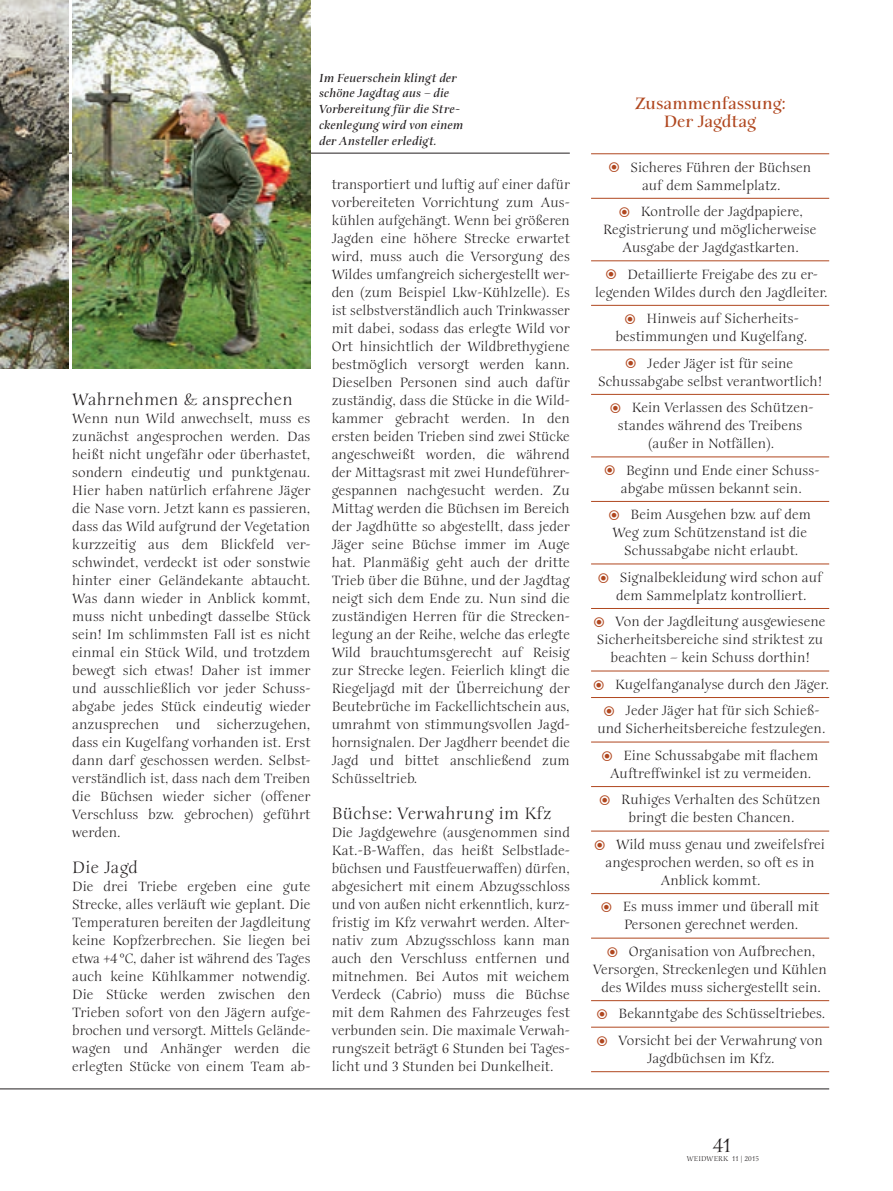
<style>
.page{position:relative;width:893px;height:1191px;background:#fff}
.page>*{position:absolute;margin:0;border:0;box-sizing:border-box;transform-origin:0 0}
.t1{font:21px "Anima ITC Std";color:#231f20}
.t2{font:18px "Anima ITC Std";letter-spacing:.02em;color:#231f20}
.t3{font:700 18px/18px "Anima ITC Std";color:#b0471f;text-align:center}
.t4{font:14.7px/18px "Anima ITC Std";letter-spacing:.005em;color:#231f20}
.t5{font:italic 700 12.75px/15.8px "Anima ITC Std";letter-spacing:.01em;color:#231f20}
.t6{font:7.5px "Anima ITC Std";letter-spacing:.03em;color:#231f20}
</style>
<div class="page">
<hr style="left:591px;top:153px;width:238px;height:1px;background:#b0471f">
<hr style="left:591px;top:198px;width:238px;height:1px;background:#b0471f">
<hr style="left:591px;top:260px;width:238px;height:1px;background:#b0471f">
<hr style="left:591px;top:305px;width:238px;height:1px;background:#b0471f">
<hr style="left:591px;top:349px;width:238px;height:1px;background:#b0471f">
<hr style="left:591px;top:394px;width:238px;height:1px;background:#b0471f">
<hr style="left:591px;top:456px;width:238px;height:1px;background:#b0471f">
<hr style="left:591px;top:501px;width:238px;height:1px;background:#b0471f">
<hr style="left:591px;top:563px;width:238px;height:1px;background:#b0471f">
<hr style="left:591px;top:608px;width:238px;height:1px;background:#b0471f">
<hr style="left:591px;top:671px;width:238px;height:1px;background:#b0471f">
<hr style="left:591px;top:697px;width:238px;height:1px;background:#b0471f">
<hr style="left:591px;top:742px;width:238px;height:1px;background:#b0471f">
<hr style="left:591px;top:786px;width:238px;height:1px;background:#b0471f">
<hr style="left:591px;top:831px;width:238px;height:1px;background:#b0471f">
<hr style="left:591px;top:893px;width:238px;height:1px;background:#b0471f">
<hr style="left:591px;top:938px;width:238px;height:1px;background:#b0471f">
<hr style="left:591px;top:1000px;width:238px;height:1px;background:#b0471f">
<hr style="left:591px;top:1027px;width:238px;height:1px;background:#b0471f">
<hr style="left:591px;top:1071px;width:238px;height:1px;background:#b0471f">
<hr style="left:0;top:1088px;width:829px;height:1px;background:#231f20">
<hr style="left:0;top:153px;width:570px;height:1px;background:#231f20">
<img style="left:72px;top:0;width:238px;height:369px">
<img style="left:0;top:0;width:68px;height:369px">
<p class="t5" style="left:319px;top:70px;width:146px">Im Feuerschein klingt der schöne Jagdtag aus – die<br>Vorbereitung für die Stre&shy;ckenlegung wird von einem der Ansteller erledigt.</p>
<p class="t2" style="left:72px;top:389px;width:222px">Wahrnehmen &amp; ansprechen</p>
<p class="t4" style="left:72px;top:409px;width:240px;text-align:justify">Wenn nun Wild anwechselt, muss es zunächst angesprochen werden. Das heißt nicht ungefähr oder überhastet, sondern eindeutig und punktgenau.<br>Hier haben natürlich erfahrene Jäger die Nase vorn. Jetzt kann es passieren, dass das Wild aufgrund der Vegetation kurzzeitig aus dem Blickfeld ver&shy;schwindet, verdeckt ist oder sonstwie hinter einer Geländekante abtaucht.<br>Was dann wieder in Anblick kommt, muss nicht unbedingt dasselbe Stück sein! Im schlimmsten Fall ist es nicht einmal ein Stück Wild, und trotzdem bewegt sich etwas! Daher ist immer und ausschließlich vor jeder Schuss&shy;abgabe jedes Stück eindeutig wieder anzusprechen und sicherzugehen, dass ein Kugelfang vorhanden ist. Erst dann darf geschossen werden. Selbst&shy;verständlich ist, dass nach dem Treiben die Büchsen wieder sicher (offener Verschluss bzw. gebrochen) geführt werden.</p>
<p class="t2" style="left:72px;top:857px;width:67px">Die Jagd</p>
<p class="t4" style="left:72px;top:877px;width:240px;text-align:justify">Die drei Triebe ergeben eine gute Strecke, alles verläuft wie geplant. Die Temperaturen bereiten der Jagdleitung keine Kopfzerbrechen. Sie liegen bei etwa +4 °C, daher ist während des Tages auch keine Kühlkammer notwendig.<br>Die Stücke werden zwischen den Trieben sofort von den Jägern aufge&shy;brochen und versorgt. Mittels Gelände&shy;wagen und Anhänger werden die erlegten Stücke von einem Team ab-</p>
<p class="t4" style="left:332px;top:175px;width:240px;text-align:justify">transportiert und luftig auf einer dafür vorbereiteten Vorrichtung zum Aus&shy;kühlen aufgehängt. Wenn bei größeren Jagden eine höhere Strecke erwartet wird, muss auch die Versorgung des Wildes umfangreich sichergestellt wer&shy;den (zum Beispiel Lkw-Kühlzelle). Es ist selbstverständlich auch Trinkwasser mit dabei, sodass das erlegte Wild vor Ort hinsichtlich der Wildbrethygiene bestmöglich versorgt werden kann.<br>Dieselben Personen sind auch dafür zuständig, dass die Stücke in die Wild&shy;kammer gebracht werden. In den ersten beiden Trieben sind zwei Stücke angeschweißt worden, die während der Mittagsrast mit zwei Hundeführer&shy;gespannen nachgesucht werden. Zu Mittag werden die Büchsen im Bereich der Jagdhütte so abgestellt, dass jeder Jäger seine Büchse immer im Auge hat. Planmäßig geht auch der dritte Trieb über die Bühne, und der Jagdtag neigt sich dem Ende zu. Nun sind die zuständigen Herren für die Strecken&shy;legung an der Reihe, welche das erlegte Wild brauchtumsgerecht auf Reisig zur Strecke legen. Feierlich klingt die Riegeljagd mit der Überreichung der Beutebrüche im Fackellichtschein aus, umrahmt von stimmungsvollen Jagd&shy;hornsignalen. Der Jagdherr beendet die Jagd und bittet anschließend zum Schüsseltrieb.</p>
<p class="t2" style="left:332px;top:803px;width:221px">Büchse: Verwahrung im Kfz</p>
<p class="t4" style="left:332px;top:823px;width:240px;text-align:justify">Die Jagdgewehre (ausgenommen sind Kat.-B-Waffen, das heißt Selbstlade&shy;büchsen und Faustfeuerwaffen) dürfen, abgesichert mit einem Abzugsschloss und von außen nicht erkenntlich, kurz&shy;fristig im Kfz verwahrt werden. Alter&shy;nativ zum Abzugsschloss kann man auch den Verschluss entfernen und mitnehmen. Bei Autos mit weichem Verdeck (Cabrio) muss die Büchse mit dem Rahmen des Fahrzeuges fest verbunden sein. Die maximale Verwah&shy;rungszeit beträgt 6 Stunden bei Tages&shy;licht und 3 Stunden bei Dunkelheit.</p>
<p class="t3" style="left:635px;top:95px;width:153px">Zusammenfassung:<br>Der Jagdtag</p>
<p class="t4" style="left:642px;top:158px;width:171px;text-indent:-12px">Sicheres Führen der Büchsen auf dem Sammelplatz.</p>
<p class="t4" style="left:641px;top:203px;width:164px">Kontrolle der Jagdpapiere,</p>
<p class="t4" style="left:603px;top:221px;width:214px">Registrierung und möglicherweise</p>
<p class="t4" style="left:623px;top:239px;width:177px">Ausgabe der Jagdgastkarten.</p>
<p class="t4" style="left:595px;top:265px;width:234px;text-indent:33px">Detaillierte Freigabe des zu er&shy;legenden Wildes durch den Jagdleiter.</p>
<p class="t4" style="left:615px;top:310px;width:193px;text-indent:31px">Hinweis auf Sicherheits&shy;bestimmungen und Kugelfang.</p>
<p class="t4" style="left:598px;top:354px;width:226px;text-indent:49px">Jeder Jäger ist für seine<br>Schussabgabe selbst verantwortlich!</p>
<p class="t4" style="left:632px;top:399px;width:183px">Kein Verlassen des Schützen-</p>
<p class="t4" style="left:618px;top:417px;width:186px">standes während des Treibens</p>
<p class="t4" style="left:648px;top:435px;width:128px">(außer in Notfällen).</p>
<p class="t4" style="left:621px;top:461px;width:200px;text-indent:5px">Beginn und Ende einer Schuss&shy;abgabe müssen bekannt sein.</p>
<p class="t4" style="left:631px;top:506px;width:182px">Beim Ausgehen bzw. auf dem</p>
<p class="t4" style="left:612px;top:524px;width:196px">Weg zum Schützenstand ist die</p>
<p class="t4" style="left:624px;top:542px;width:176px">Schussabgabe nicht erlaubt.</p>
<p class="t4" style="left:616px;top:568px;width:208px">Signalbekleidung wird schon auf dem Sammelplatz kontrolliert.</p>
<p class="t4" style="left:616px;top:613px;width:211px">Von der Jagdleitung ausgewiesene</p>
<p class="t4" style="left:597px;top:631px;width:228px">Sicherheitsbereiche sind striktest zu</p>
<p class="t4" style="left:611px;top:649px;width:201px">beachten – kein Schuss dorthin!</p>
<p class="t4" style="left:615px;top:671px;width:215px;line-height:26.5px;text-align:center">Kugelfanganalyse durch den Jäger.<br>Jeder Jäger hat für sich Schieß-</p>
<p class="t4" style="left:623px;top:715px;width:204px;line-height:26.5px;text-indent:-26px">und Sicherheitsbereiche festzulegen.<br>Eine Schussabgabe mit flachem</p>
<p class="t4" style="left:621px;top:760px;width:201px;line-height:26.5px;text-indent:-11px">Auftreffwinkel ist zu vermeiden.<br>Ruhiges Verhalten des Schützen</p>
<p class="t4" style="left:616px;top:804px;width:210px;line-height:26.5px;text-indent:12px">bringt die besten Chancen.<br>Wild muss genau und zweifelsfrei</p>
<p class="t4" style="left:606px;top:853px;width:210px;text-align:center">angesprochen werden, so oft es in<br>Anblick kommt.</p>
<p class="t4" style="left:623px;top:898px;width:197px">Es muss immer und überall mit<br>Personen gerechnet werden.</p>
<p class="t4" style="left:629px;top:942px;width:188px">Organisation von Aufbrechen,</p>
<p class="t4" style="left:593px;top:960px;width:235px">Versorgen, Streckenlegen und Kühlen</p>
<p class="t4" style="left:602px;top:978px;width:221px">des Wildes muss sichergestellt sein.</p>
<p class="t4" style="left:619px;top:1000px;width:208px;line-height:26.5px">Bekanntgabe des Schüsseltriebes.<br>Vorsicht bei der Verwahrung von</p>
<p class="t4" style="left:647px;top:1049px;width:129px">Jagdbüchsen im Kfz.</p>
<h1 class="t1" style="left:713px;top:1134px;width:21px">41</h1>
<p class="t6" style="left:687px;top:1154px;width:74px">WEIDWERK 11 | 2015</p>
</div>
